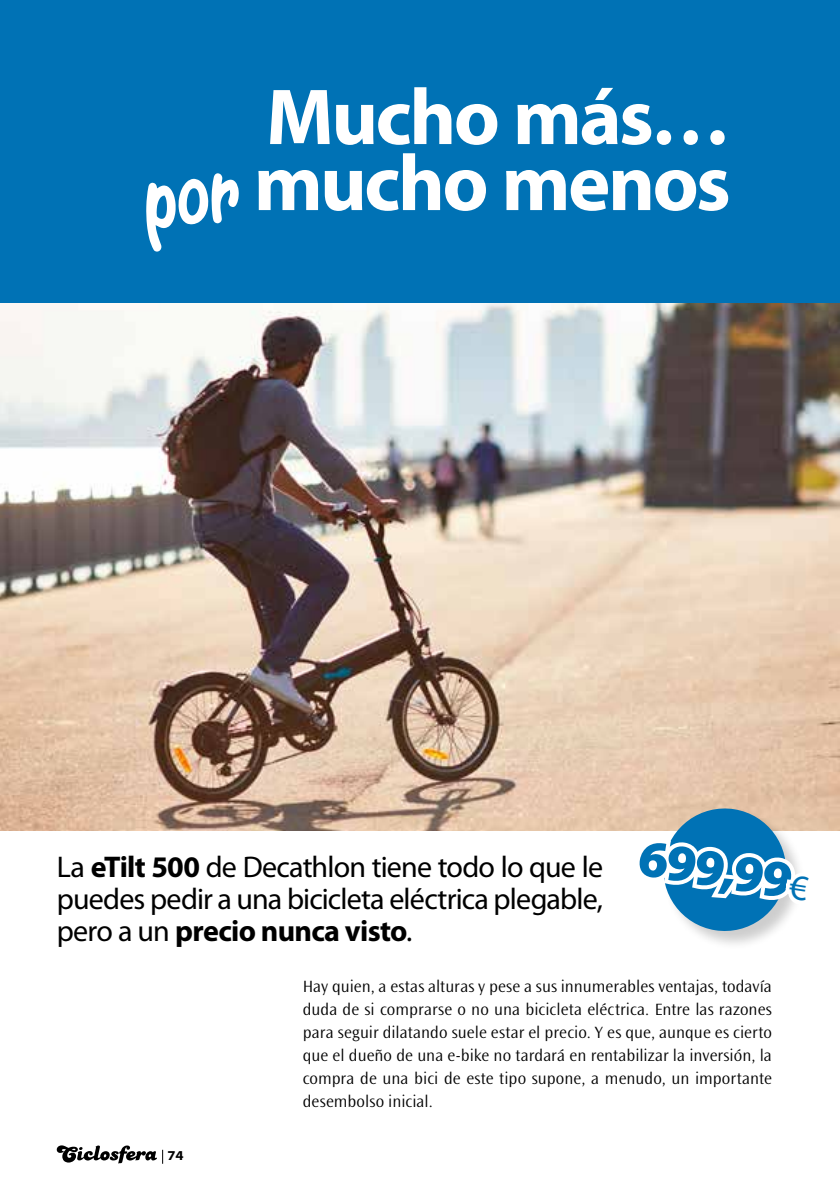
<style>
.page{position:relative;width:840px;height:1191px;background:#fff}
.page>*{position:absolute;margin:0;border:0;box-sizing:border-box;transform-origin:0 0}
.t1{font:700 80px "Myriad Pro";letter-spacing:-.03em;color:#fff}
.t2{font:900 52.8px "Myriad Pro";color:#0072b5}
.t3{font:30px/32px "Myriad Pro";letter-spacing:-.025em;color:#000;text-align:justify}
.t4{font:300 17px/23px "Ocean Sans Std";color:#000;text-align:justify}
.t5{font:700 semi-expanded 13.6px "Myriad Pro";color:#000}
.s1{font-weight:700}
.s2{font-weight:400;font-size:36px}
</style>
<div class="page">
<img style="left:0;top:302px;width:839px;height:529px">
<svg style="left:57px;top:1145px;width:106px;height:18px"></svg>
<div style="left:0;top:0;width:839px;height:302px;background:#0072b5"></div>
<div style="left:662px;top:807px;width:142px;height:143px;background:#000;opacity:.2"></div>
<svg style="left:629px;top:804px;width:189px;height:131px"></svg>
<h1 class="t1" style="left:266px;top:65px;width:466px">Mucho más…</h1>
<h1 class="t1" style="left:254px;top:131px;width:478px">mucho menos</h1>
<h3 class="t3" style="left:57px;top:850px;width:547px">La <span class="s1">eTilt 500</span> de Decathlon tiene todo lo que le puedes pedir a una bicicleta eléctrica plegable, pero a un <span class="s1">precio nunca visto</span>.</h3>
<h2 class="t2" style="left:644px;top:822px;width:174px;rotate:9deg">699,99<span class="s2">€</span></h2>
<p class="t5" style="left:167px;top:1146px;width:18px">74</p>
<p class="t4" style="left:302px;top:975px;width:470px">Hay quien, a estas alturas y pese a sus innumerables ventajas, todavía duda de si comprarse o no una bicicleta eléctrica. Entre las razones para seguir dilatando suele estar el precio. Y es que, aunque es cierto que el dueño de una e-bike no tardará en rentabilizar la inversión, la compra de una bici de este tipo supone, a menudo, un importante desembolso inicial.</p>
</div>
